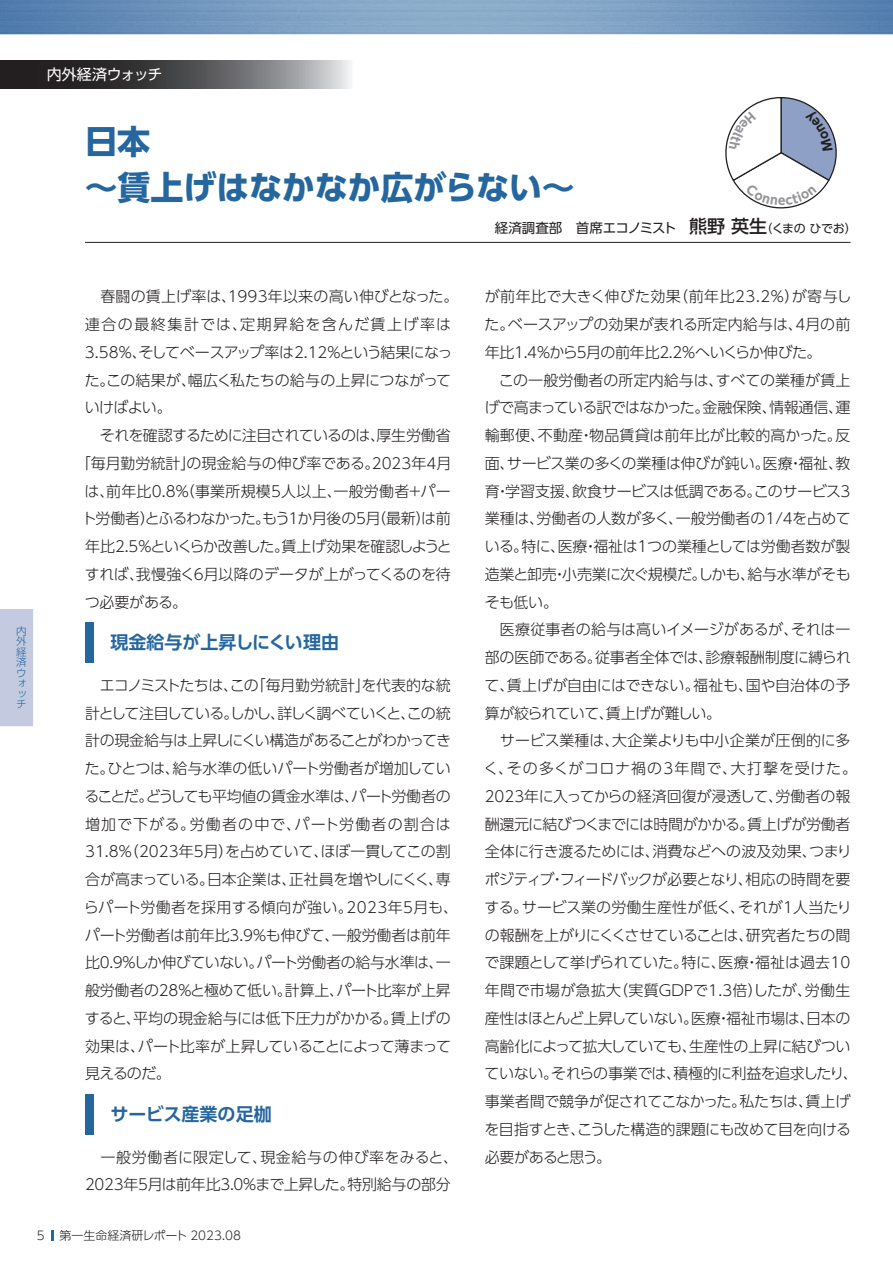
<style>
.page{position:relative;width:893px;height:1263px;background:#fff}
.page>*{position:absolute;margin:0;border:0;box-sizing:border-box;transform-origin:0 0}
.t1{font:700 33px/45px "UD Shin Go Pro";letter-spacing:-.005em;color:#25669e}
.t2{font:700 18px "UD Shin Go Pro De";color:#25669e}
.t3{font:300 15px/27.8px "UD Shin Go Pro";letter-spacing:-.015em;color:#231f20}
.t4{font:300 15px "UD Shin Go Pro";letter-spacing:-.04em;color:#231f20}
.t5{font:300 15px "UD Shin Go Pro";letter-spacing:.015em;color:#231f20}
.t6{font:300 15px "UD Shin Go Pro";letter-spacing:.01em;color:#231f20}
.t7{font:300 15px "UD Shin Go Pro";letter-spacing:-.05em;color:#231f20}
.t8{font:300 15px "UD Shin Go Pro";letter-spacing:.1em;color:#231f20}
.t9{font:15px "UD Shin Go Pro";letter-spacing:-.02em;color:#fff}
.t10{font:13.5px "UD Shin Go Pro";letter-spacing:-.015em;color:#231f20}
.t11{font:300 12px "UD Shin Go Pro";color:#231f20}
.t12{font:300 10.5px/10.5px "UD Shin Go Pro";color:#25669e;text-align:justify}
.s1{font-weight:500;font-size:18px}
.s2{font-size:12px}
</style>
<div class="page">
<div style="left:85px;top:622px;width:9px;height:41px;background:#25669e"></div>
<div style="left:85px;top:1094px;width:9px;height:40px;background:#25669e"></div>
<img style="left:0;top:0;width:893px;height:34px">
<svg style="left:51px;top:1230px;width:3px;height:11px"></svg>
<svg style="left:0;top:61px;width:351px;height:27px"></svg>
<hr style="left:85px;top:242px;width:765px;height:1px;background:#231f20">
<div style="left:0;top:609px;width:33px;height:118px;background:#c4cbe0"></div>
<svg style="left:725px;top:97px;width:112px;height:112px"></svg>
<p class="t9" style="left:47px;top:62px;width:117px">内外経済ウォッチ</p>
<h1 class="t1" style="left:85px;top:119px;width:491px">日本　<br>～賃上げはなかなか広がらない～</h1>
<p class="t10" style="left:495px;top:217px;width:363px">経済調査部　首席エコノミスト　<span class="s1">熊野 英生</span><span class="s2">（くまの ひでお）</span></p>
<p class="t12" style="left:16px;top:625px;width:12px">内外経済ウォッチ</p>
<p class="t6" style="left:85px;top:284px;width:375px">　春闘の賃上げ率は、1993年以来の高い伸びとなった。</p>
<p class="t8" style="left:85px;top:312px;width:368px">連合の最終集計では、定期昇給を含んだ賃上げ率は</p>
<p class="t4" style="left:85px;top:340px;width:369px">3.58％、そしてベースアップ率は2.12％という結果になっ</p>
<p class="t3" style="left:85px;top:365px;width:368px">た。この結果が、幅広く私たちの給与の上昇につながって</p>
<p class="t3" style="left:85px;top:393px;width:88px">いけばよい。</p>
<p class="t7" style="left:85px;top:423px;width:367px">　それを確認するために注目されているのは、厚生労働省</p>
<p class="t3" style="left:76px;top:449px;width:377px">「毎月勤労統計」の現金給与の伸び率である。2023年4月</p>
<p class="t5" style="left:85px;top:479px;width:368px">は、前年比0.8％（事業所規模5人以上、一般労働者＋パー</p>
<p class="t4" style="left:82px;top:506px;width:370px">ト労働者）とふるわなかった。もう1か月後の5月（最新）は前</p>
<p class="t3" style="left:85px;top:532px;width:368px">年比2.5％といくらか改善した。賃上げ効果を確認しようと</p>
<p class="t3" style="left:85px;top:560px;width:368px">すれば、我慢強く6月以降のデータが上がってくるのを待</p>
<p class="t3" style="left:85px;top:587px;width:104px">つ必要がある。</p>
<p class="t2" style="left:111px;top:628px;width:230px">現金給与が上昇しにくい理由</p>
<p class="t3" style="left:84px;top:671px;width:376px">　エコノミストたちは、この「毎月勤労統計」を代表的な統計として注目している。しかし、詳しく調べていくと、この統計の現金給与は上昇しにくい構造があることがわかってきた。ひとつは、給与水準の低いパート労働者が増加していることだ。どうしても平均値の賃金水準は、パート労働者の増加で下がる。労働者の中で、パート労働者の割合は<br>31.8％（2023年5月）を占めていて、ほぼ一貫してこの割合が高まっている。日本企業は、正社員を増やしにくく、専らパート労働者を採用する傾向が強い。2023年5月も、パート労働者は前年比3.9％も伸びて、一般労働者は前年比0.9％しか伸びていない。パート労働者の給与水準は、一般労働者の28％と極めて低い。計算上、パート比率が上昇すると、平均の現金給与には低下圧力がかかる。賃上げの効果は、パート比率が上昇していることによって薄まって見えるのだ。</p>
<p class="t2" style="left:110px;top:1099px;width:163px">サービス産業の足枷</p>
<p class="t3" style="left:85px;top:1142px;width:375px">　一般労働者に限定して、現金給与の伸び率をみると、<br>2023年5月は前年比3.0％まで上昇した。特別給与の部分</p>
<p class="t11" style="left:37px;top:1225px;width:206px">5 第一生命経済研レポート 2023.08</p>
<p class="t3" style="left:483px;top:282px;width:376px">が前年比で大きく伸びた効果（前年比23.2％）が寄与した。ベースアップの効果が表れる所定内給与は、4月の前年比1.4％から5月の前年比2.2％へいくらか伸びた。<br>　この一般労働者の所定内給与は、すべての業種が賃上げで高まっている訳ではなかった。金融保険、情報通信、運輸郵便、不動産・物品賃貸は前年比が比較的高かった。反面、サービス業の多くの業種は伸びが鈍い。医療・福祉、教育・学習支援、飲食サービスは低調である。このサービス3業種は、労働者の人数が多く、一般労働者の1/4を占めている。特に、医療・福祉は1つの業種としては労働者数が製造業と卸売・小売業に次ぐ規模だ。しかも、給与水準がそもそも低い。<br>　医療従事者の給与は高いイメージがあるが、それは一部の医師である。従事者全体では、診療報酬制度に縛られて、賃上げが自由にはできない。福祉も、国や自治体の予算が絞られていて、賃上げが難しい。<br>　サービス業種は、大企業よりも中小企業が圧倒的に多く、その多くがコロナ禍の3年間で、大打撃を受けた。<br>2023年に入ってからの経済回復が浸透して、労働者の報酬還元に結びつくまでには時間がかかる。賃上げが労働者全体に行き渡るためには、消費などへの波及効果、つまりポジティブ・フィードバックが必要となり、相応の時間を要する。サービス業の労働生産性が低く、それが1人当たりの報酬を上がりにくくさせていることは、研究者たちの間で課題として挙げられていた。特に、医療・福祉は過去10年間で市場が急拡大（実質GDPで1.3倍）したが、労働生産性はほとんど上昇していない。医療・福祉市場は、日本の高齢化によって拡大していても、生産性の上昇に結びついていない。それらの事業では、積極的に利益を追求したり、事業者間で競争が促されてこなかった。私たちは、賃上げを目指すとき、こうした構造的課題にも改めて目を向ける必要があると思う。</p>
</div>
